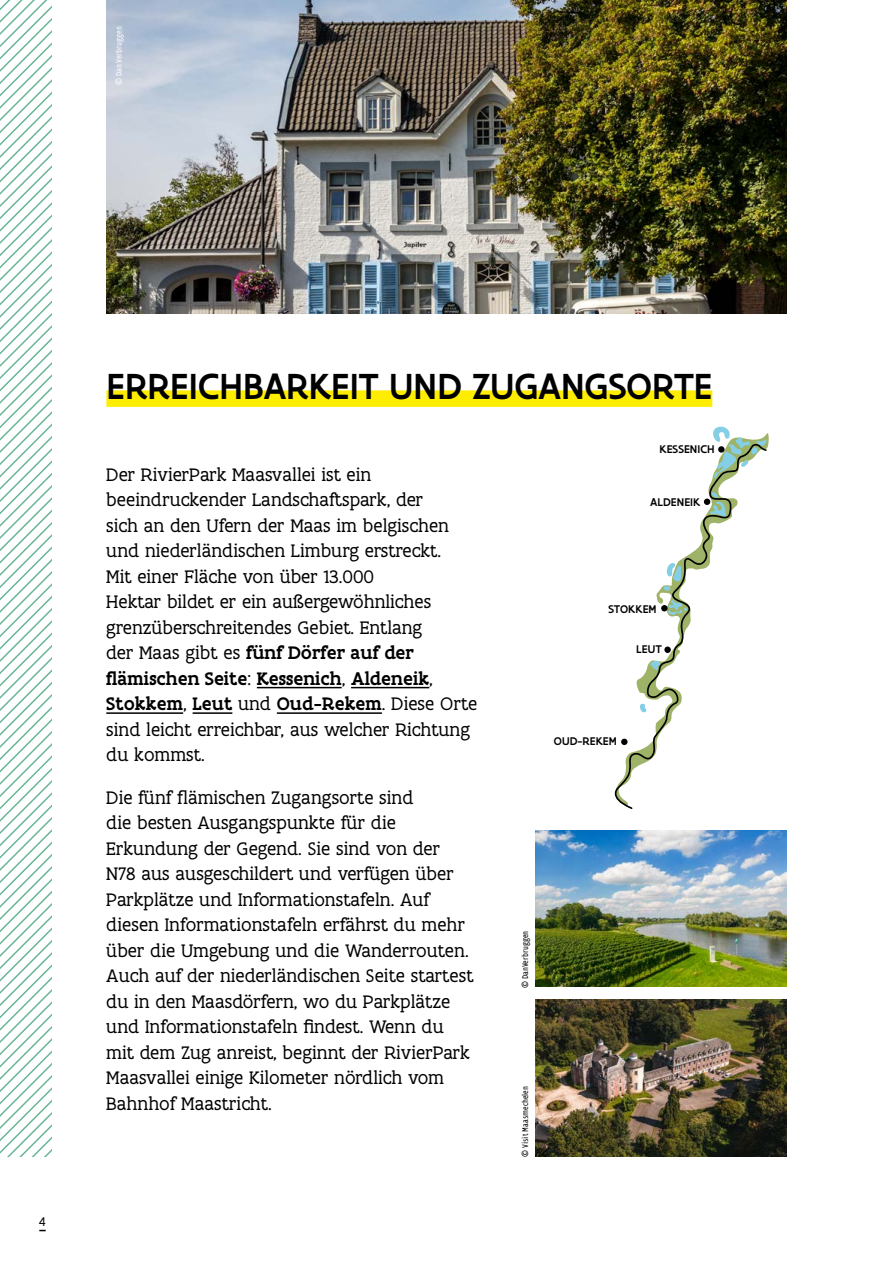
<style>
.page{position:relative;width:893px;height:1263px;background:#fff}
.page>*{position:absolute;margin:0;border:0;box-sizing:border-box;transform-origin:0 0}
.t1{font:500 39px "Flanders Art Sans";color:#000}
.t2{font:19.5px/25.5px "Flanders Art Serif";color:#000}
.t3{font:13.5px "Flanders Art Sans";color:#000}
.t4{font:500 12px "Flanders Art Sans";letter-spacing:.005em;color:#000}
.t5{font:condensed 9px "Flanders Art Sans";color:#000}
.t6{font:condensed 9px "Flanders Art Sans";color:#fff}
.s1{font-weight:500}
</style>
<div class="page">
<div style="left:106px;top:390px;width:606px;height:17px;background:#ffed00"></div>
<hr style="left:257px;top:687px;width:85px;height:1px;background:#000">
<hr style="left:351px;top:687px;width:78px;height:1px;background:#000">
<hr style="left:106px;top:712px;width:77px;height:2px;background:#000">
<hr style="left:193px;top:712px;width:39px;height:2px;background:#000">
<hr style="left:277px;top:712px;width:105px;height:2px;background:#000">
<svg style="left:0;top:0;width:51px;height:1157px"></svg>
<img style="left:106px;top:0;width:681px;height:314px">
<img style="left:536px;top:830px;width:251px;height:157px">
<img style="left:536px;top:1000px;width:251px;height:157px">
<svg style="left:713px;top:427px;width:54px;height:16px"></svg>
<img style="left:615px;top:443px;width:153px;height:534px">
<p class="t6" style="left:114px;top:85px;width:60px;rotate:-90deg">© Dan Verbruggen</p>
<p class="t3" style="left:39px;top:1213px;width:8px">4</p>
<h1 class="t1" style="left:106px;top:361px;width:607px">ERREICHBARKEIT UND ZUGANGSORTE</h1>
<p class="t2" style="left:106px;top:462px;width:373px">Der RivierPark Maasvallei ist ein beeindruckender Landschaftspark, der<br>sich an den Ufern der Maas im belgischen und niederländischen Limburg erstreckt.<br>Mit einer Fläche von über 13.000<br>Hektar bildet er ein außergewöhnliches grenzüberschreitendes Gebiet. Entlang<br>der Maas gibt es <span class="s1">fünf Dörfer auf der flämischen Seite</span>: <span class="s1">Kessenich</span>, <span class="s1">Aldeneik</span>, <span class="s1">Stokkem</span>, <span class="s1">Leut</span> und <span class="s1">Oud-Rekem</span>. Diese Orte sind leicht erreichbar, aus welcher Richtung du kommst.</p>
<p class="t2" style="left:106px;top:785px;width:369px">Die fünf flämischen Zugangsorte sind<br>die besten Ausgangspunkte für die Erkundung der Gegend. Sie sind von der N78 aus ausgeschildert und verfügen über Parkplätze und Informationstafeln. Auf diesen Informationstafeln erfährst du mehr über die Umgebung und die Wanderrouten.<br>Auch auf der niederländischen Seite startest du in den Maasdörfern, wo du Parkplätze und Informationstafeln findest. Wenn du mit dem Zug anreist, beginnt der RivierPark Maasvallei einige Kilometer nördlich vom Bahnhof Maastricht.</p>
<p class="t4" style="left:659px;top:442px;width:57px">KESSENICH</p>
<p class="t4" style="left:650px;top:494px;width:52px">ALDENEIK</p>
<p class="t4" style="left:608px;top:601px;width:50px">STOKKEM</p>
<p class="t4" style="left:636px;top:642px;width:27px">LEUT</p>
<p class="t4" style="left:554px;top:734px;width:64px">OUD-REKEM</p>
<p class="t5" style="left:520px;top:988px;width:59px;rotate:-90deg">© DanVerbruggen</p>
<p class="t5" style="left:520px;top:1157px;width:72px;rotate:-90deg">© Visit Maasmechelen</p>
</div>
